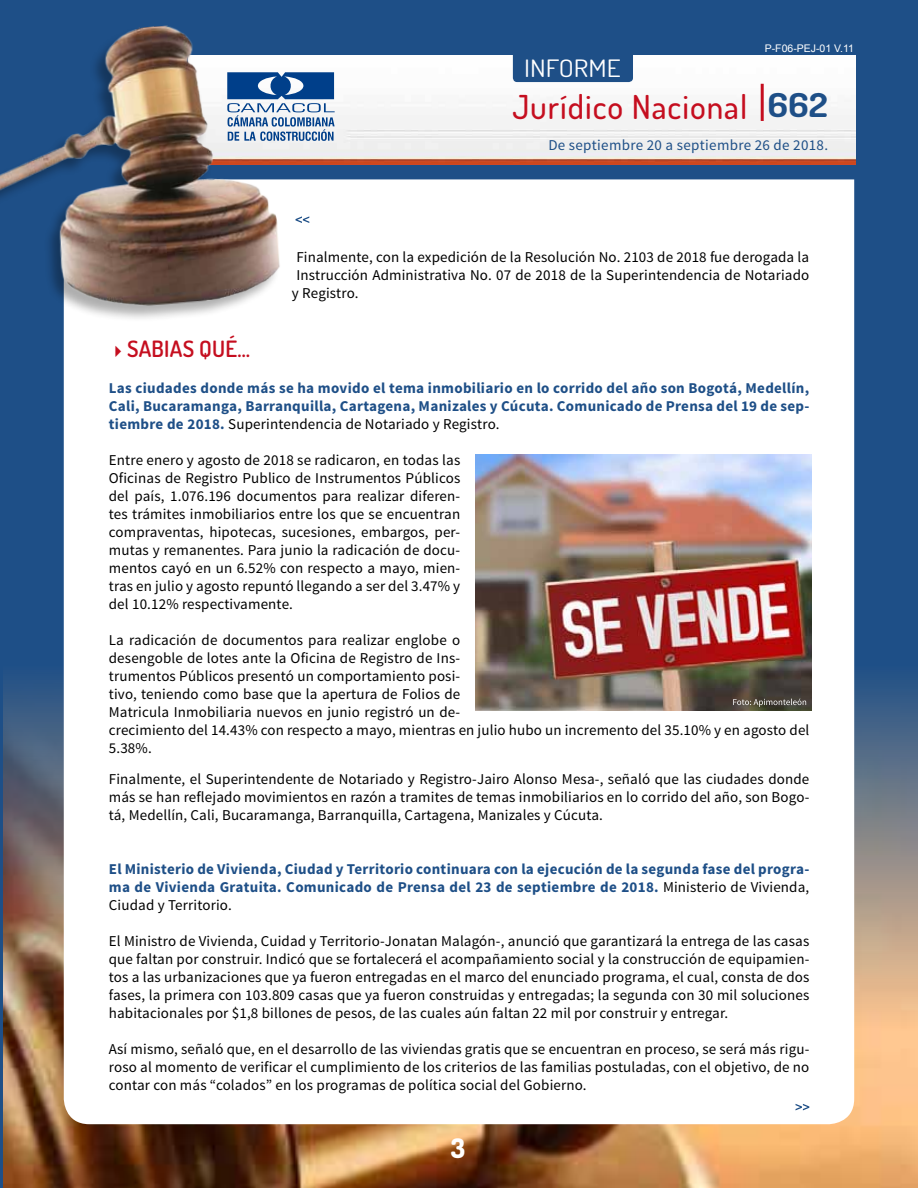
<style>
.page{position:relative;width:918px;height:1188px;background:#1e4f87}
.page>*{position:absolute;margin:0;border:0;box-sizing:border-box;transform-origin:0 0}
.t1{font:500 33px "Dosis";letter-spacing:.03em;color:#c50e1f}
.t2{font:800 27px "Dosis";color:#fff}
.t3{font:24px "Dosis";color:#fff;scale:1.14 1}
.t4{font:600 22.5px "Dosis";letter-spacing:.01em;color:#c50e1f}
.t5{font:15px/18px "Source Sans Pro";letter-spacing:.01em;color:#000;text-align:justify}
.t6{font:700 15px/18px "Source Sans Pro";letter-spacing:.02em;color:#1e4f87;text-align:justify}
.t7{font:15px "Source Sans Pro";letter-spacing:.02em;color:#1e4f87}
.t8{font:10.5px "Arial";color:#fff}
.s1{font-weight:700;color:#1e4f87}
.s2{font-weight:400;color:#000}
</style>
<div class="page">
<img style="left:4px;top:665px;width:914px;height:523px">
<div style="left:64px;top:179px;width:790px;height:945px;background:#fff"></div>
<img style="left:282px;top:55px;width:574px;height:109px">
<div style="left:513px;top:37px;width:120px;height:45px;background:#1e4f87;border-radius:4px"></div>
<hr style="left:761px;top:84px;width:3px;height:37px;background:#c50e1f">
<svg style="left:282px;top:72px;width:53px;height:69px;background:#7898be"></svg>
<div style="left:0;top:26px;width:280px;height:297px;background:#000;opacity:.32"></div>
<img style="left:0;top:25px;width:282px;height:291px">
<svg style="left:296px;top:216px;width:13px;height:7px"></svg>
<svg style="left:796px;top:1104px;width:13px;height:6px"></svg>
<img style="left:475px;top:455px;width:336px;height:256px">
<svg style="left:733px;top:699px;width:73px;height:8px"></svg>
<h3 class="t3" style="left:524px;top:53px;width:86px">INFORME</h3>
<p class="t8" style="left:765px;top:42px;width:91px">P-F06-PEJ-01 V.11</p>
<h1 class="t1" style="left:512px;top:85px;width:317px">Jurídico Nacional <span class="s1">662</span></h1>
<p class="t7" style="left:548px;top:136px;width:281px">De septiembre 20 a septiembre 26 de 2018.</p>
<p class="t5" style="left:296px;top:249px;width:514px">Finalmente, con la expedición de la Resolución No. 2103 de 2018 fue derogada la</p>
<p class="t5" style="left:296px;top:267px;width:514px">Instrucción Administrativa No. 07 de 2018 de la Superintendencia de Notariado</p>
<p class="t5" style="left:292px;top:285px;width:68px">y Registro.</p>
<h3 class="t4" style="left:109px;top:334px;width:143px">✔SABIAS QUÉ…</h3>
<p class="t6" style="left:109px;top:379px;width:702px">Las ciudades donde más se ha movido el tema inmobiliario en lo corrido del año son Bogotá, Medellín, Cali, Bucaramanga, Barranquilla, Cartagena, Manizales y Cúcuta. Comunicado de Prensa del 19 de sep&shy;tiembre de 2018. <span class="s2">Superintendencia de Notariado y Registro.</span></p>
<p class="t5" style="left:109px;top:451px;width:353px">Entre enero y agosto de 2018 se radicaron, en todas las Oficinas de Registro Publico de Instrumentos Públicos del país, 1.076.196 documentos para realizar diferen&shy;tes trámites inmobiliarios entre los que se encuentran compraventas, hipotecas, sucesiones, embargos, per&shy;mutas y remanentes. Para junio la radicación de docu&shy;mentos cayó en un 6.52% con respecto a mayo, mien&shy;tras en julio y agosto repuntó llegando a ser del 3.47% y del 10.12% respectivamente.</p>
<p class="t5" style="left:109px;top:631px;width:702px;text-align:left">La radicación de documentos para realizar englobe o<br>desengoble de lotes ante la Oficina de Registro de Ins-<br>trumentos Públicos presentó un comportamiento posi-<br>tivo, teniendo como base que la apertura de Folios de<br>Matricula Inmobiliaria nuevos en junio registró un de-<br>crecimiento del 14.43% con respecto a mayo, mientras en julio hubo un incremento del 35.10% y en agosto del 5.38%.</p>
<p class="t5" style="left:109px;top:771px;width:702px">Finalmente, el Superintendente de Notariado y Registro-Jairo Alonso Mesa-, señaló que las ciudades donde más se han reflejado movimientos en razón a tramites de temas inmobiliarios en lo corrido del año, son Bogo&shy;tá, Medellín, Cali, Bucaramanga, Barranquilla, Cartagena, Manizales y Cúcuta.</p>
<p class="t6" style="left:109px;top:861px;width:702px">El Ministerio de Vivienda, Ciudad y Territorio continuara con la ejecución de la segunda fase del progra&shy;ma de Vivienda Gratuita. Comunicado de Prensa del 23 de septiembre de 2018. <span class="s2">Ministerio de Vivienda, Ciudad y Territorio.</span></p>
<p class="t5" style="left:109px;top:933px;width:702px">El Ministro de Vivienda, Cuidad y Territorio-Jonatan Malagón-, anunció que garantizará la entrega de las casas que faltan por construir. Indicó que se fortalecerá el acompañamiento social y la construcción de equipamien&shy;tos a las urbanizaciones que ya fueron entregadas en el marco del enunciado programa, el cual, consta de dos fases, la primera con 103.809 casas que ya fueron construidas y entregadas; la segunda con 30 mil soluciones habitacionales por $1,8 billones de pesos, de las cuales aún faltan 22 mil por construir y entregar.</p>
<p class="t5" style="left:109px;top:1041px;width:702px">Así mismo, señaló que, en el desarrollo de las viviendas gratis que se encuentran en proceso, se será más rigu&shy;roso al momento de verificar el cumplimiento de los criterios de las familias postuladas, con el objetivo, de no contar con más “colados” en los programas de política social del Gobierno.</p>
<h2 class="t2" style="left:451px;top:1131px;width:16px">3</h2>
</div>
